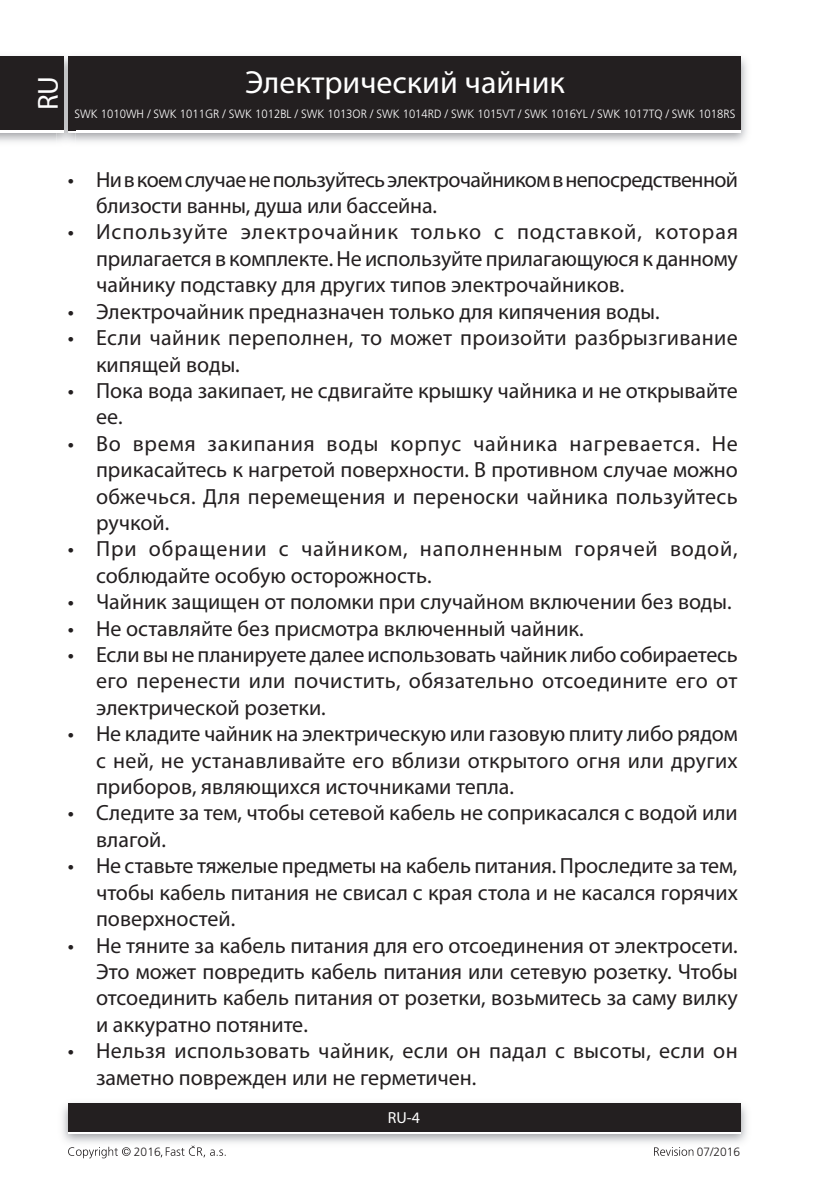
<style>
.page{position:relative;width:840px;height:1191px;background:#fff}
.page>*{position:absolute;margin:0;border:0;box-sizing:border-box;transform-origin:0 0}
.t1{font:32px "Myriad Pro";color:#fff}
.t2{font:29px "Myriad Pro";color:#fff}
.Frutiger_Roman_7{font:22px/26.4px "Myriad Pro";color:#231f20;text-align:justify}
.Frutiger_Roman_7-2{font:22px/26.4px "Myriad Pro";letter-spacing:-.025em;color:#231f20}
.Frutiger_Roman_7-3{font:22px/26.4px "Myriad Pro";letter-spacing:.02em;color:#231f20}
.Frutiger_Roman_7-4{font:22px/26.4px "Myriad Pro";letter-spacing:.04em;color:#231f20}
.t3{font:16px "Myriad Pro";color:#fff}
.t4{font:300 12px "Frutiger CE";color:#fff;scale:.94 1}
.t5{font:300 12px "Frutiger CE";color:#231f20}
</style>
<div class="page">
<img style="left:0;top:56px;width:747px;height:86px">
<div style="left:68px;top:59px;width:672px;height:74px;background:#fff"></div>
<div style="left:68px;top:57px;width:672px;height:73px;background:#231f20"></div>
<img style="left:62px;top:1103px;width:685px;height:40px">
<div style="left:68px;top:1106px;width:672px;height:28px;background:linear-gradient(to right,#fff,#fff)"></div>
<div style="left:68px;top:1103px;width:672px;height:28px;background:#231f20"></div>
<img style="left:57px;top:56px;width:18px;height:86px">
<img style="left:68px;top:130px;width:7px;height:3px">
<svg style="left:68px;top:57px;width:7px;height:2px"></svg>
<img style="left:68px;top:59px;width:7px;height:71px">
<div style="left:0;top:59px;width:64px;height:74px;background:#fff"></div>
<div style="left:0;top:57px;width:64px;height:73px;background:#231f20"></div>
<svg style="left:68px;top:1146px;width:62px;height:12px"></svg>
<svg style="left:161px;top:1145px;width:64px;height:12px"></svg>
<svg style="left:654px;top:1147px;width:39px;height:8px"></svg>
<h2 class="t2" style="left:30px;top:110px;width:36px;rotate:-90deg">RU</h2>
<h1 class="t1" style="left:245px;top:62px;width:321px">Электрический чайник</h1>
<p class="t4" style="left:74px;top:107px;width:704px">SWK 1010WH / SWK 1011GR / SWK 1012BL / SWK 1013OR / SWK 1014RD / SWK 1015VT / SWK 1016YL / SWK 1017TQ / SWK 1018RS</p>
<p class="Frutiger_Roman_7-2" style="left:96px;top:166px;width:643px;text-indent:-28px">• Ни в коем случае не пользуйтесь электрочайником в непосредственной близости ванны, душа или бассейна.</p>
<p class="Frutiger_Roman_7" style="left:96px;top:218px;width:643px;text-indent:-28px">• Используйте электрочайник только с подставкой, которая прилагается в комплекте. Не используйте прилагающуюся к данному чайнику подставку для других типов электрочайников.</p>
<p class="Frutiger_Roman_7" style="left:68px;top:298px;width:593px">• Электрочайник предназначен только для кипячения воды.</p>
<p class="Frutiger_Roman_7" style="left:96px;top:324px;width:643px;text-indent:-28px">• Если чайник переполнен, то может произойти разбрызгивание кипящей воды.</p>
<p class="Frutiger_Roman_7" style="left:96px;top:377px;width:643px;text-indent:-28px">• Пока вода закипает, не сдвигайте крышку чайника и не открывайте ее.</p>
<p class="Frutiger_Roman_7" style="left:96px;top:430px;width:643px;text-indent:-28px">• Во время закипания воды корпус чайника нагревается. Не прикасайтесь к нагретой поверхности. В противном случае можно обжечься. Для перемещения и переноски чайника пользуйтесь ручкой.</p>
<p class="Frutiger_Roman_7-4" style="left:96px;top:535px;width:643px;text-indent:-28px">• При обращении с чайником, наполненным горячей водой, соблюдайте особую осторожность.</p>
<p class="Frutiger_Roman_7" style="left:68px;top:588px;width:665px">• Чайник защищен от поломки при случайном включении без воды.</p>
<p class="Frutiger_Roman_7" style="left:68px;top:614px;width:517px">• Не оставляйте без присмотра включенный чайник.</p>
<p class="Frutiger_Roman_7" style="left:96px;top:641px;width:642px;text-indent:-28px">• Если вы не планируете далее использовать чайник либо собираетесь его перенести или почистить, обязательно отсоедините его от электрической розетки.</p>
<p class="Frutiger_Roman_7" style="left:96px;top:720px;width:643px;text-indent:-28px">• Не кладите чайник на электрическую или газовую плиту либо рядом с ней, не устанавливайте его вблизи открытого огня или других приборов, являющихся источниками тепла.</p>
<p class="Frutiger_Roman_7" style="left:96px;top:799px;width:643px;text-indent:-28px">• Следите за тем, чтобы сетевой кабель не соприкасался с водой или влагой.</p>
<p class="Frutiger_Roman_7" style="left:96px;top:852px;width:643px;text-indent:-28px">• Не ставьте тяжелые предметы на кабель питания. Проследите за тем, чтобы кабель питания не свисал с края стола и не касался горячих поверхностей.</p>
<p class="Frutiger_Roman_7" style="left:96px;top:931px;width:643px;text-indent:-28px">• Не тяните за кабель питания для его отсоединения от электросети.<br>Это может повредить кабель питания или сетевую розетку. Чтобы отсоединить кабель питания от розетки, возьмитесь за саму вилку и аккуратно потяните.</p>
<p class="Frutiger_Roman_7-3" style="left:96px;top:1037px;width:642px;text-indent:-28px">• Нельзя использовать чайник, если он падал с высоты, если он заметно поврежден или не герметичен.</p>
<p class="t3" style="left:388px;top:1108px;width:34px">RU-4</p>
<p class="t5" style="left:134px;top:1144px;width:28px">2016</p>
<p class="t5" style="left:696px;top:1144px;width:45px">07/2016</p>
</div>
